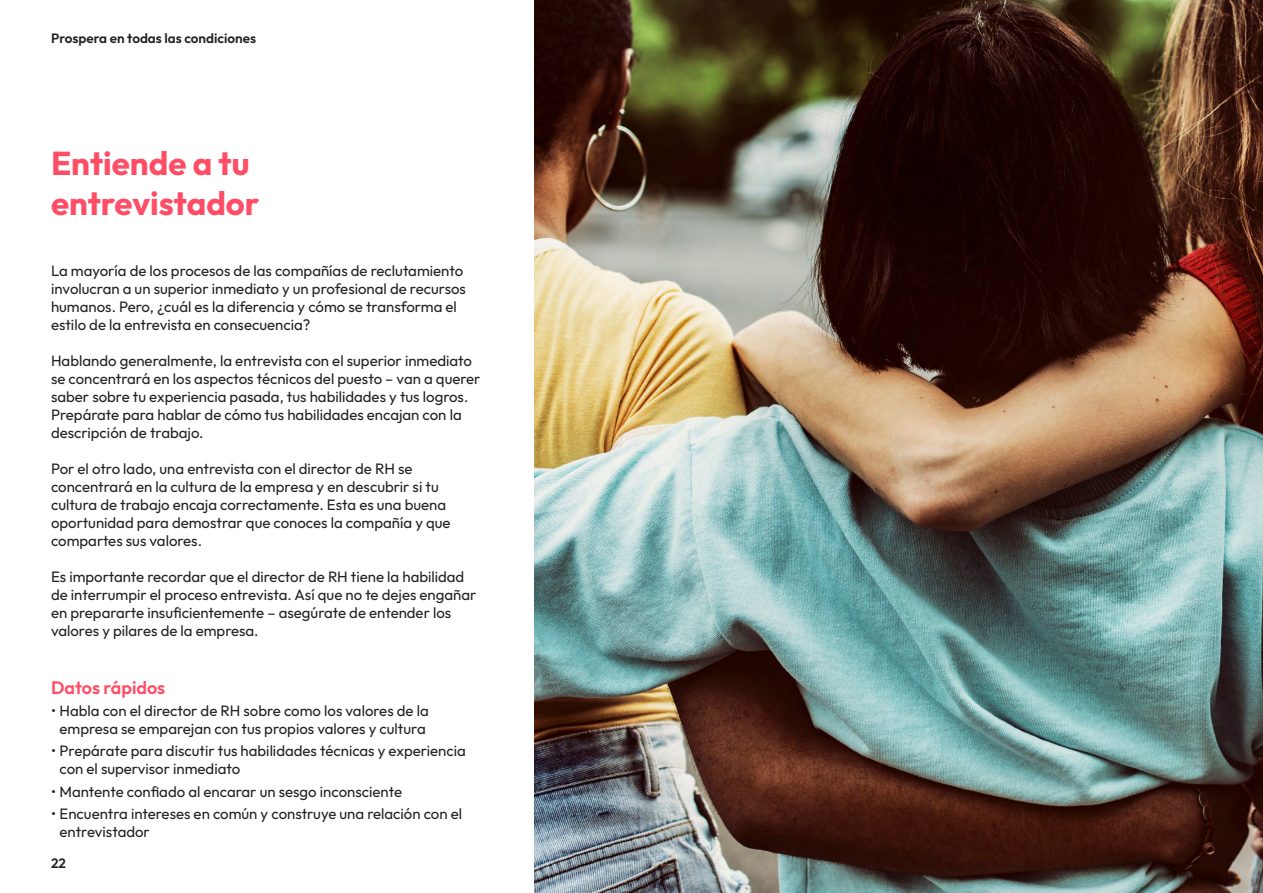
<style>
.page{position:relative;width:1263px;height:893px;background:#fff}
.page>*{position:absolute;margin:0;border:0;box-sizing:border-box;transform-origin:0 0}
.t1{font:700 33px/39.6px "Outfit";color:#ff4d66}
.t2{font:600 18px "Outfit";color:#ff4d66}
.t3{font:15px/18px "Outfit";color:#232323}
.t4{font:600 13.5px "Outfit";color:#232323}
</style>
<div class="page">
<img style="left:534px;top:0;width:729px;height:893px">
<p class="t4" style="left:51px;top:30px;width:206px">Prospera en todas las condiciones</p>
<h1 class="t1" style="left:51px;top:144px;width:210px">Entiende a tu entrevistador</h1>
<p class="t3" style="left:51px;top:262px;width:416px">La mayoría de los procesos de las compañías de reclutamiento involucran a un superior inmediato y un profesional de recursos humanos. Pero, ¿cuál es la diferencia y cómo se transforma el estilo de la entrevista en consecuencia?</p>
<p class="t3" style="left:51px;top:352px;width:431px">Hablando generalmente, la entrevista con el superior inmediato se concentrará en los aspectos técnicos del puesto – van a querer saber sobre tu experiencia pasada, tus habilidades y tus logros.<br>Prepárate para hablar de cómo tus habilidades encajan con la descripción de trabajo.</p>
<p class="t3" style="left:51px;top:460px;width:401px">Por el otro lado, una entrevista con el director de RH se concentrará en la cultura de la empresa y en descubrir si tu cultura de trabajo encaja correctamente. Esta es una buena oportunidad para demostrar que conoces la compañía y que compartes sus valores.</p>
<p class="t3" style="left:51px;top:568px;width:427px">Es importante recordar que el director de RH tiene la habilidad de interrumpir el proceso entrevista. Así que no te dejes engañar en prepararte insuficientemente – asegúrate de entender los valores y pilares de la empresa.</p>
<p class="t2" style="left:51px;top:677px;width:116px">Datos rápidos</p>
<p class="t3" style="left:51px;top:702px;width:379px;text-align:center">• Habla con el director de RH sobre como los valores de la empresa se emparejan con tus propios valores y cultura</p>
<p class="t3" style="left:60px;top:742px;width:408px;text-indent:-9px">• Prepárate para discutir tus habilidades técnicas y experiencia con el supervisor inmediato</p>
<p class="t3" style="left:51px;top:782px;width:352px">• Mantente confiado al encarar un sesgo inconsciente</p>
<p class="t3" style="left:60px;top:804px;width:404px;text-indent:-9px">• Encuentra intereses en común y construye una relación con el entrevistador</p>
<p class="t4" style="left:51px;top:856px;width:16px">22</p>
</div>
